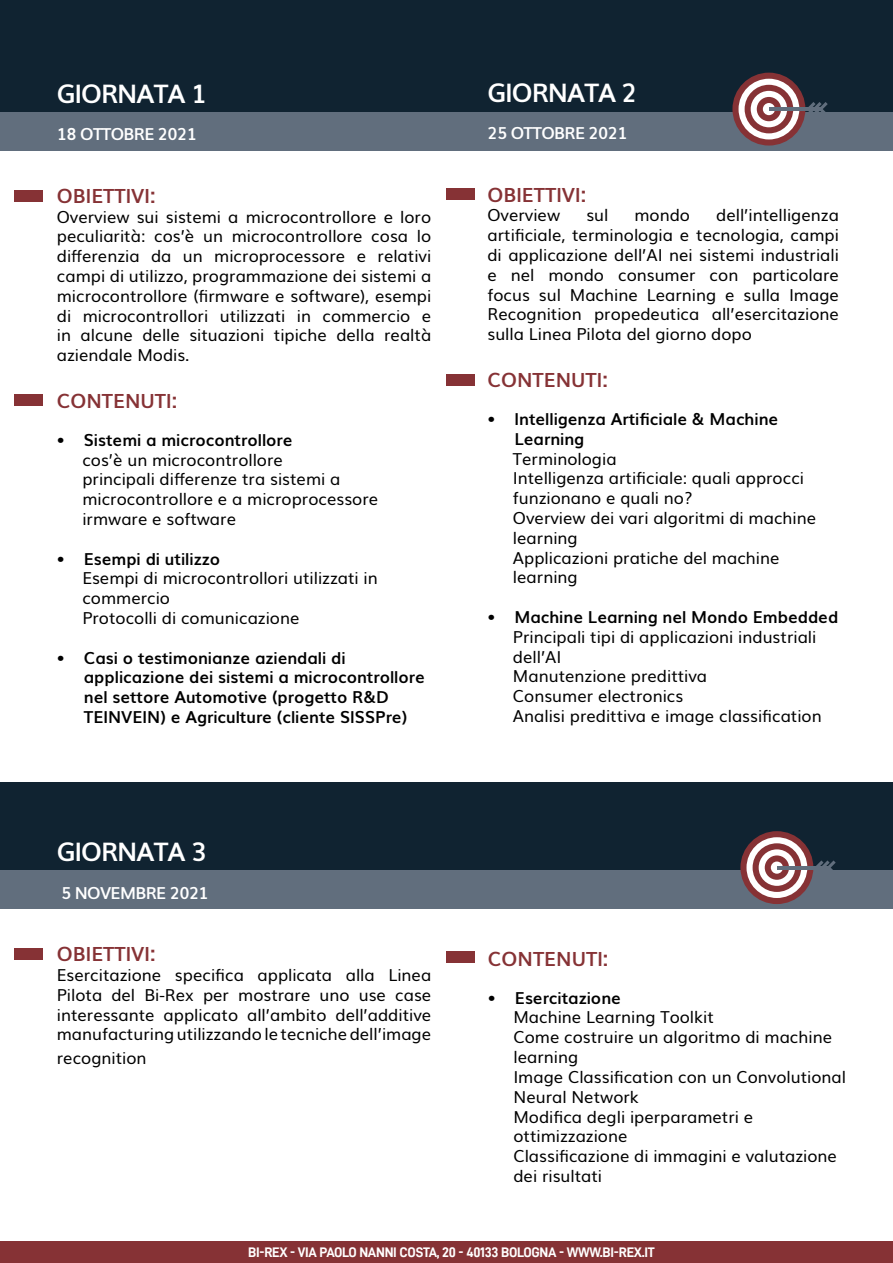
<style>
.page{position:relative;width:893px;height:1263px;background:#fff}
.page>*{position:absolute;margin:0;border:0;box-sizing:border-box;transform-origin:0 0}
.t1{font:700 25.5px "Muli";letter-spacing:-.04em;color:#fff}
.t2{font:700 19.5px "Muli";color:#863235}
.t3{font:16.5px/19.8px "Muli";color:#000}
.t4{font:700 16.5px/19.8px "Muli";color:#000}
.t5{font:700 16.5px "Muli";letter-spacing:-.04em;color:#fff}
.t6{font:13.95px "D DIN Bold";letter-spacing:-.02em;color:#fff}
</style>
<div class="page">
<div style="left:0;top:1241px;width:893px;height:22px;background:#863235"></div>
<div style="left:0;top:0;width:893px;height:112px;background:#102331"></div>
<div style="left:0;top:782px;width:893px;height:88px;background:#102331"></div>
<div style="left:0;top:112px;width:892px;height:38px;background:#616e7d"></div>
<div style="left:0;top:870px;width:893px;height:39px;background:#616e7d"></div>
<div style="left:732px;top:73px;width:73px;height:73px;background:#863235;border-radius:50%"></div>
<svg style="left:738px;top:79px;width:61px;height:60px"></svg>
<div style="left:745px;top:85px;width:48px;height:48px;background:#863235;border-radius:50%"></div>
<div style="left:751px;top:91px;width:36px;height:36px;background:#fff;border-radius:50%"></div>
<div style="left:757px;top:97px;width:24px;height:24px;background:#863235;border-radius:50%"></div>
<div style="left:763px;top:103px;width:12px;height:12px;background:#fff;border-radius:50%"></div>
<hr style="left:769px;top:108px;width:51px;height:3px;background:#616e7d">
<svg style="left:807px;top:102px;width:21px;height:10px"></svg>
<div style="left:740px;top:831px;width:73px;height:73px;background:#863235;border-radius:50%"></div>
<svg style="left:746px;top:837px;width:61px;height:61px"></svg>
<div style="left:753px;top:843px;width:48px;height:49px;background:#863235;border-radius:50%"></div>
<div style="left:759px;top:849px;width:36px;height:37px;background:#fff;border-radius:50%"></div>
<div style="left:765px;top:855px;width:24px;height:25px;background:#863235;border-radius:50%"></div>
<svg style="left:771px;top:861px;width:12px;height:13px"></svg>
<hr style="left:777px;top:866px;width:51px;height:3px;background:#616e7d">
<svg style="left:815px;top:860px;width:21px;height:10px"></svg>
<div style="left:15px;top:190px;width:28px;height:12px;background:#863235"></div>
<div style="left:15px;top:394px;width:28px;height:12px;background:#863235"></div>
<div style="left:15px;top:948px;width:28px;height:11px;background:#863235"></div>
<div style="left:446px;top:951px;width:29px;height:12px;background:#863235"></div>
<div style="left:446px;top:188px;width:29px;height:12px;background:#863235"></div>
<div style="left:446px;top:374px;width:29px;height:11px;background:#863235"></div>
<h1 class="t1" style="left:57px;top:73px;width:151px">GIORNATA 1</h1>
<p class="t5" style="left:57px;top:121px;width:142px">18 OTTOBRE 2021</p>
<p class="t2" style="left:57px;top:180px;width:100px">OBIETTIVI:</p>
<p class="t3" style="left:57px;top:205px;width:376px;text-align:justify">Overview sui sistemi a microcontrollore e loro peculiarità: cos’è un microcontrollore cosa lo differenzia da un microprocessore e relativi campi di utilizzo, programmazione dei sistemi a microcontrollore (firmware e software), esempi di microcontrollori utilizzati in commercio e in alcune delle situazioni tipiche della realtà aziendale Modis.</p>
<p class="t2" style="left:57px;top:385px;width:122px">CONTENUTI:</p>
<p class="t4" style="left:57px;top:429px;width:237px">• Sistemi a microcontrollore</p>
<p class="t3" style="left:82px;top:448px;width:297px">cos’è un microcontrollore<br>principali differenze tra sistemi a microcontrollore e a microprocessore irmware e software</p>
<p class="t4" style="left:57px;top:548px;width:165px">• Esempi di utilizzo</p>
<p class="t3" style="left:82px;top:567px;width:297px">Esempi di microcontrollori utilizzati in commercio<br>Protocolli di comunicazione</p>
<p class="t4" style="left:84px;top:647px;width:343px;text-indent:-27px">• Casi o testimonianze aziendali di applicazione dei sistemi a microcontrollore nel settore Automotive (progetto R&amp;D TEINVEIN) e Agriculture (cliente SISSPre)</p>
<h1 class="t1" style="left:57px;top:831px;width:151px">GIORNATA 3</h1>
<p class="t5" style="left:61px;top:880px;width:149px">5 NOVEMBRE 2021</p>
<p class="t2" style="left:57px;top:938px;width:100px">OBIETTIVI:</p>
<p class="t3" style="left:57px;top:964px;width:376px;text-align:justify">Esercitazione specifica applicata alla Linea Pilota del Bi-Rex per mostrare uno use case interessante applicato all’ambito dell’additive manufacturing utilizzando le tecniche dell’image</p>
<p class="t3" style="left:57px;top:1047px;width:91px">recognition</p>
<h1 class="t1" style="left:487px;top:72px;width:151px">GIORNATA 2</h1>
<p class="t5" style="left:487px;top:120px;width:142px">25 OTTOBRE 2021</p>
<p class="t2" style="left:487px;top:179px;width:100px">OBIETTIVI:</p>
<p class="t3" style="left:487px;top:204px;width:74px">Overview</p>
<p class="t3" style="left:586px;top:204px;width:24px">sul</p>
<p class="t3" style="left:634px;top:204px;width:57px">mondo</p>
<p class="t3" style="left:487px;top:204px;width:353px;text-align:justify;text-indent:229px">dell’intelligenza artificiale, terminologia e tecnologia, campi di applicazione dell’AI nei sistemi industriali e nel mondo consumer con particolare focus sul Machine Learning e sulla Image Recognition propedeutica all’esercitazione sulla Linea Pilota del giorno dopo</p>
<p class="t2" style="left:487px;top:364px;width:122px">CONTENUTI:</p>
<p class="t4" style="left:514px;top:408px;width:265px;text-indent:-27px">• Intelligenza Artificiale &amp; Machine<br>Learning</p>
<p class="t3" style="left:513px;top:447px;width:305px">Terminologia<br>Intelligenza artificiale: quali approcci funzionano e quali no?<br>Overview dei vari algoritmi di machine learning<br>Applicazioni pratiche del machine learning</p>
<p class="t4" style="left:487px;top:606px;width:352px">• Machine Learning nel Mondo Embedded</p>
<p class="t3" style="left:513px;top:625px;width:310px">Principali tipi di applicazioni industriali dell’AI<br>Manutenzione predittiva<br>Consumer electronics<br>Analisi predittiva e image classification</p>
<p class="t2" style="left:488px;top:943px;width:122px">CONTENUTI:</p>
<p class="t4" style="left:488px;top:987px;width:134px">• Esercitazione</p>
<p class="t3" style="left:513px;top:1006px;width:334px">Machine Learning Toolkit<br>Come costruire un algoritmo di machine learning<br>Image Classification con un Convolutional<br>Neural Network<br>Modifica degli iperparametri e ottimizzazione<br>Classificazione di immagini e valutazione dei risultati</p>
<p class="t6" style="left:248px;top:1244px;width:408px">BI-REX - VIA PAOLO NANNI COSTA, 20 - 40133 BOLOGNA - WWW.BI-REX.IT</p>
</div>
